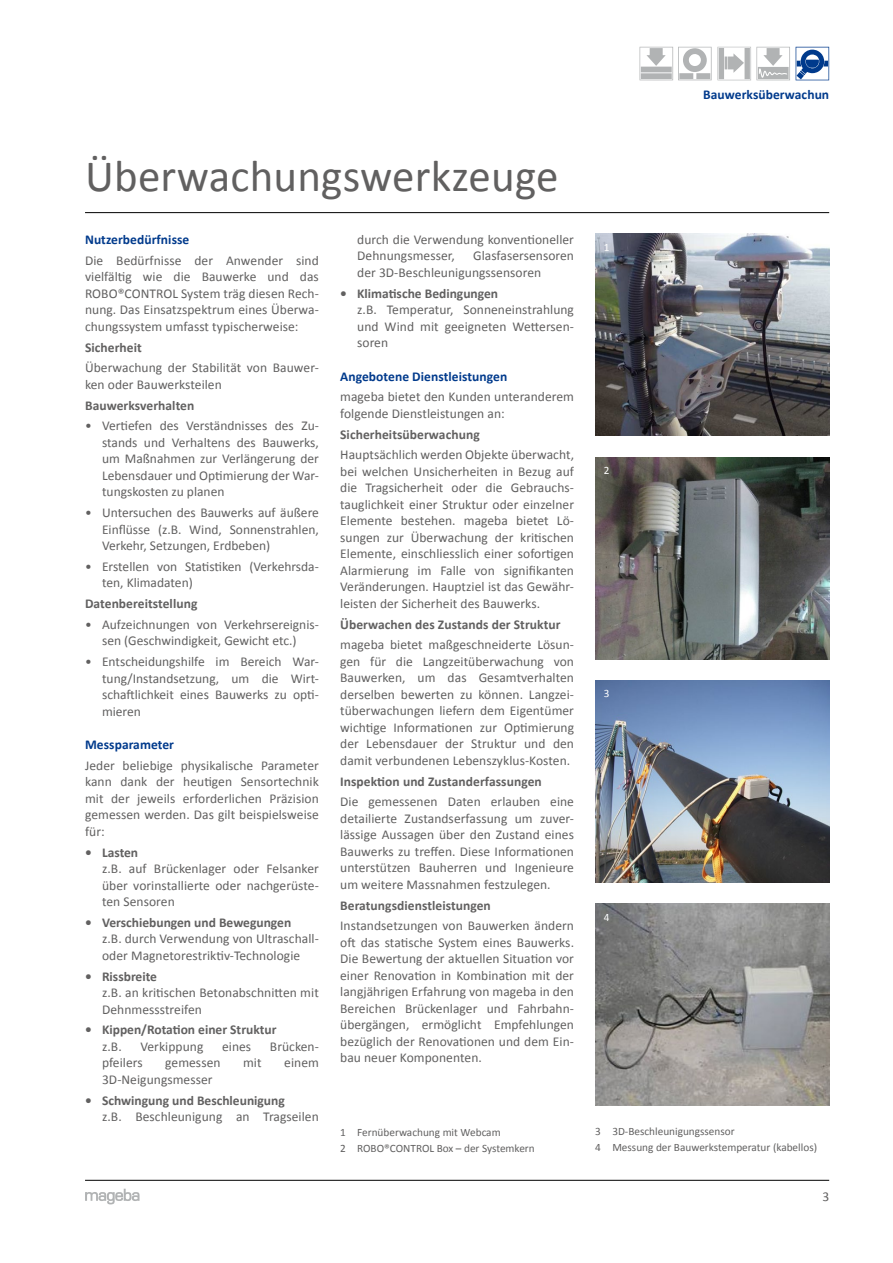
<style>
.page{position:relative;width:893px;height:1263px;background:#fff}
.page>*{position:absolute;margin:0;border:0;box-sizing:border-box;transform-origin:0 0}
.t1{font:45px "Calibri";letter-spacing:.005em;color:#616060}
.t2{font:13.5px/16.5px "Calibri";letter-spacing:.005em;color:#616060;text-align:justify}
.t3{font:700 13.5px "Calibri";color:#616060}
.t4{font:700 13.5px "Calibri";letter-spacing:.005em;color:#003a8c}
.t5{font:11.25px/15.6px "Calibri";color:#616060}
.t6{font:11.25px "Calibri";color:#fff}
</style>
<div class="page">
<hr style="left:85px;top:1180px;width:744px;height:1px;background:#000">
<hr style="left:85px;top:212px;width:744px;height:1px;background:#000">
<svg style="left:85px;top:1189px;width:55px;height:15px"></svg>
<svg style="left:639px;top:47px;width:151px;height:34px"></svg>
<svg style="left:796px;top:47px;width:34px;height:33px"></svg>
<svg style="left:796px;top:72px;width:8px;height:7px"></svg>
<img style="left:595px;top:457px;width:234px;height:202px">
<img style="left:595px;top:904px;width:234px;height:202px">
<img style="left:595px;top:234px;width:234px;height:202px">
<img style="left:595px;top:680px;width:234px;height:202px">
<h1 class="t1" style="left:85px;top:145px;width:475px">Überwachungswerkzeuge</h1>
<p class="t4" style="left:85px;top:230px;width:106px">Nutzerbedürfnisse</p>
<p class="t2" style="left:85px;top:252px;width:235px">Die Bedürfnisse der Anwender sind vielfältig wie die Bauwerke und das ROBO®CONTROL System träg diesen Rech&shy;nung. Das Einsatzspektrum eines Überwa&shy;chungssystem umfasst typischerweise:</p>
<p class="t3" style="left:85px;top:337px;width:58px">Sicherheit</p>
<p class="t2" style="left:85px;top:359px;width:235px">Überwachung der Stabilität von Bauwer&shy;ken oder Bauwerksteilen</p>
<p class="t3" style="left:85px;top:395px;width:111px">Bauwerksverhalten</p>
<p class="t2" style="left:102px;top:417px;width:218px;text-indent:-17px">• Vertiefen des Verständnisses des Zu&shy;stands und Verhaltens des Bauwerks, um Maßnahmen zur Verlängerung der Lebensdauer und Optimierung der War&shy;tungskosten zu planen</p>
<p class="t2" style="left:102px;top:504px;width:218px;text-indent:-17px">• Untersuchen des Bauwerks auf äußere Einflüsse (z.B. Wind, Sonnenstrahlen, Verkehr, Setzungen, Erdbeben)</p>
<p class="t2" style="left:102px;top:558px;width:218px;text-indent:-17px">• Erstellen von Statistiken (Verkehrsda&shy;ten, Klimadaten)</p>
<p class="t3" style="left:85px;top:594px;width:114px">Datenbereitstellung</p>
<p class="t2" style="left:85px;top:616px;width:235px;text-align:center">• Aufzeichnungen von Verkehrsereignis&shy;sen (Geschwindigkeit, Gewicht etc.)</p>
<p class="t2" style="left:102px;top:653px;width:218px;text-indent:-17px">• Entscheidungshilfe im Bereich War&shy;tung/Instandsetzung, um die Wirt&shy;schaftlichkeit eines Bauwerks zu opti&shy;mieren</p>
<p class="t4" style="left:85px;top:735px;width:91px">Messparameter</p>
<p class="t2" style="left:85px;top:757px;width:235px">Jeder beliebige physikalische Parameter kann dank der heutigen Sensortechnik mit der jeweils erforderlichen Präzision gemessen werden. Das gilt beispielsweise für:</p>
<p class="t3" style="left:85px;top:842px;width:55px">• Lasten</p>
<p class="t2" style="left:102px;top:860px;width:218px">z.B. auf Brückenlager oder Felsanker über vorinstallierte oder nachgerüste&shy;ten Sensoren</p>
<p class="t3" style="left:85px;top:913px;width:208px">• Verschiebungen und Bewegungen</p>
<p class="t2" style="left:102px;top:930px;width:218px">z.B. durch Verwendung von Ultraschall&shy;oder Magnetorestriktiv-Technologie</p>
<p class="t3" style="left:85px;top:966px;width:74px">• Rissbreite</p>
<p class="t2" style="left:102px;top:984px;width:218px">z.B. an kritischen Betonabschnitten mit<br>Dehnmessstreifen</p>
<p class="t3" style="left:85px;top:1020px;width:193px">• Kippen/Rotation einer Struktur</p>
<p class="t2" style="left:102px;top:1038px;width:21px">z.B.</p>
<p class="t2" style="left:140px;top:1038px;width:64px">Verkippung</p>
<p class="t2" style="left:222px;top:1038px;width:31px">eines</p>
<p class="t2" style="left:270px;top:1038px;width:50px">Brücken-</p>
<p class="t2" style="left:102px;top:1054px;width:42px">pfeilers</p>
<p class="t2" style="left:165px;top:1054px;width:57px">gemessen</p>
<p class="t2" style="left:243px;top:1054px;width:20px">mit</p>
<p class="t2" style="left:284px;top:1054px;width:36px">einem</p>
<p class="t2" style="left:102px;top:1071px;width:112px">3D-Neigungsmesser</p>
<p class="t3" style="left:85px;top:1090px;width:201px">• Schwingung und Beschleunigung</p>
<p class="t2" style="left:102px;top:1108px;width:218px">z.B. Beschleunigung an Tragseilen</p>
<p class="t2" style="left:357px;top:231px;width:218px">durch die Verwendung konventioneller<br>Dehnungsmesser,</p>
<p class="t2" style="left:357px;top:247px;width:218px;text-indent:116px">Glasfasersensoren der 3D-Beschleunigungssensoren</p>
<p class="t3" style="left:340px;top:284px;width:159px">• Klimatische Bedingungen</p>
<p class="t2" style="left:357px;top:301px;width:218px">z.B. Temperatur, Sonneneinstrahlung und Wind mit geeigneten Wettersen&shy;soren</p>
<p class="t4" style="left:340px;top:367px;width:169px">Angebotene Dienstleistungen</p>
<p class="t2" style="left:340px;top:388px;width:235px">mageba bietet den Kunden unteranderem folgende Dienstleistungen an:</p>
<p class="t3" style="left:340px;top:425px;width:141px">Sicherheitsüberwachung</p>
<p class="t2" style="left:340px;top:446px;width:235px">Hauptsächlich werden Objekte überwacht, bei welchen Unsicherheiten in Bezug auf die Tragsicherheit oder die Gebrauchs&shy;tauglichkeit einer Struktur oder einzelner Elemente bestehen. mageba bietet Lö&shy;sungen zur Überwachung der kritischen Elemente, einschliesslich einer sofortigen Alarmierung im Falle von signifikanten Veränderungen. Hauptziel ist das Gewähr&shy;leisten der Sicherheit des Bauwerks.</p>
<p class="t3" style="left:340px;top:615px;width:222px">Überwachen des Zustands der Struktur</p>
<p class="t2" style="left:340px;top:636px;width:235px">mageba bietet maßgeschneiderte Lösun&shy;gen für die Langzeitüberwachung von Bauwerken, um das Gesamtverhalten derselben bewerten zu können. Langzei&shy;tüberwachungen liefern dem Eigentümer wichtige Informationen zur Optimierung der Lebensdauer der Struktur und den damit verbundenen Lebenszyklus-Kosten.</p>
<p class="t3" style="left:340px;top:772px;width:203px">Inspektion und Zustanderfassungen</p>
<p class="t2" style="left:340px;top:793px;width:235px">Die gemessenen Daten erlauben eine detailierte Zustandserfassung um zuver&shy;lässige Aussagen über den Zustand eines Bauwerks zu treffen. Diese Informationen unterstützen Bauherren und Ingenieure um weitere Massnahmen festzulegen.</p>
<p class="t3" style="left:340px;top:895px;width:152px">Beratungsdienstleistungen</p>
<p class="t2" style="left:340px;top:917px;width:235px">Instandsetzungen von Bauwerken ändern oft das statische System eines Bauwerks.<br>Die Bewertung der aktuellen Situation vor einer Renovation in Kombination mit der langjährigen Erfahrung von mageba in den Bereichen Brückenlager und Fahrbahn&shy;übergängen, ermöglicht Empfehlungen bezüglich der Renovationen und dem Ein&shy;bau neuer Komponenten.</p>
<p class="t6" style="left:604px;top:239px;width:7px">1</p>
<p class="t6" style="left:604px;top:462px;width:7px">2</p>
<p class="t6" style="left:604px;top:686px;width:7px">3</p>
<p class="t6" style="left:604px;top:909px;width:7px">4</p>
<p class="t4" style="left:703px;top:85px;width:128px">Bauwerksüberwachun</p>
<p class="t5" style="left:340px;top:1124px;width:196px">1 Fernüberwachung mit Webcam<br>2 ROBO®CONTROL Box – der Systemkern</p>
<p class="t5" style="left:595px;top:1123px;width:223px">3 3D-Beschleunigungssensor<br>4 Messung der Bauwerkstemperatur (kabellos)</p>
<p class="t2" style="left:822px;top:1188px;width:8px">3</p>
</div>
